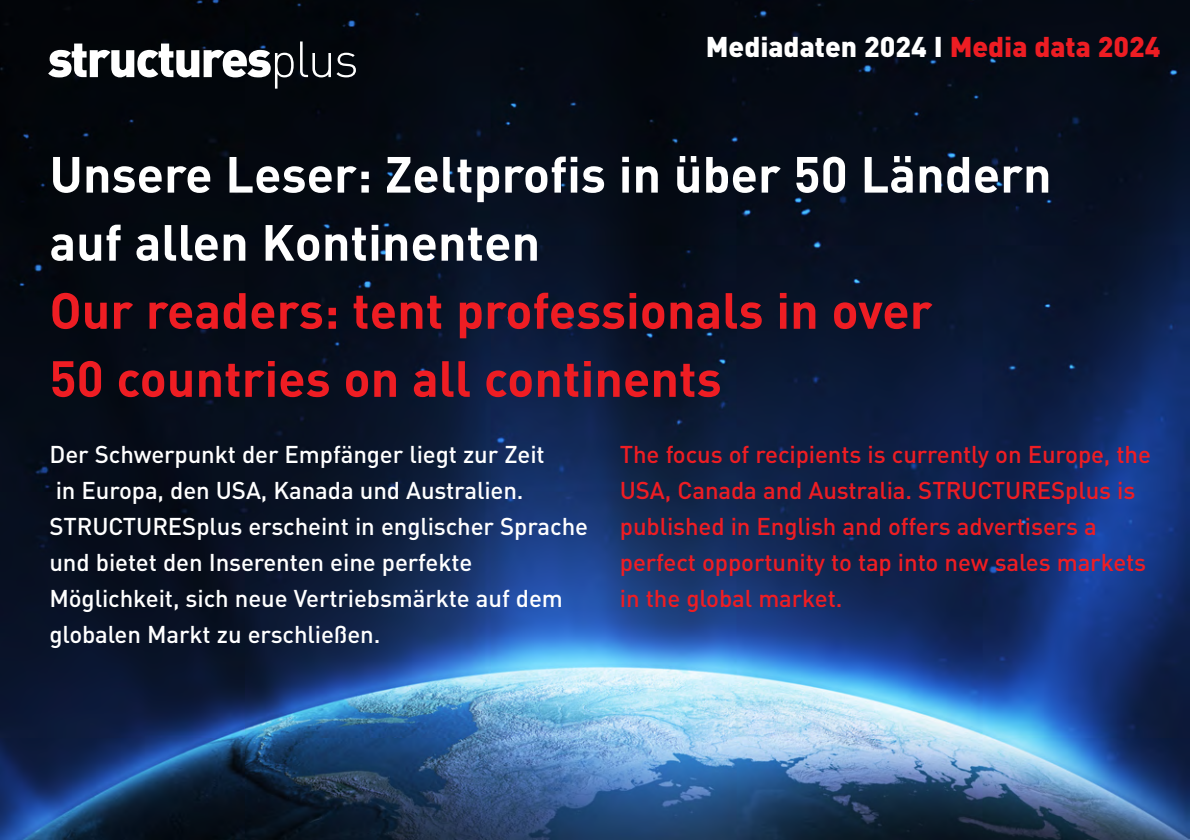
<style>
.page{position:relative;width:1191px;height:840px;background:#fff}
.page>*{position:absolute;margin:0;border:0;box-sizing:border-box;transform-origin:0 0}
.t1{font:700 50px "FFDIN";color:#ee1d23}
.t2{font:700 50px "FFDIN";color:#fff}
.t3{font:50px "FFDIN Black Alternate";letter-spacing:-.04em;color:#fff}
.t4{font:900 28.2px "FFDIN";color:#fff}
.t5{font:500 24px/36px "FFDIN";letter-spacing:-.005em;color:#fff}
.t6{font:500 24px/36px "FFDIN";letter-spacing:-.005em;color:#ee1d23}
.s1{font-family:"FFDIN Light Alternate"}
.s2{color:#ee1d23}
</style>
<div class="page">
<img style="left:0;top:0;width:1189px;height:839px">
<p class="t3" style="left:48px;top:41px;width:312px">structures<span class="s1">plus</span></p>
<p class="t4" style="left:705px;top:37px;width:456px">Mediadaten 2024 I <span class="s2">Media data 2024</span></p>
<p class="t2" style="left:49px;top:157px;width:1003px">Unsere Leser: Zeltprofis in über 50 Ländern</p>
<p class="t2" style="left:49px;top:225px;width:492px">auf allen Kontinenten</p>
<p class="t1" style="left:49px;top:293px;width:884px">Our readers: tent professionals in over</p>
<p class="t1" style="left:49px;top:361px;width:673px">50 countries on all continents</p>
<p class="t5" style="left:49px;top:439px;width:497px">Der Schwerpunkt der Empfänger liegt zur Zeit</p>
<p class="t5" style="left:49px;top:475px;width:540px">in Europa, den USA, Kanada und Australien.<br>STRUCTURESplus erscheint in englischer Sprache und bietet den Inserenten eine perfekte Möglichkeit, sich neue Vertriebsmärkte auf dem globalen Markt zu erschließen.</p>
<p class="t6" style="left:620px;top:439px;width:533px">The focus of recipients is currently on Europe, the<br>USA, Canada and Australia. STRUCTURESplus is published in English and offers advertisers a</p>
<p class="t6" style="left:620px;top:547px;width:528px">perfect opportunity to tap into new sales markets in the global market.</p>
</div>
